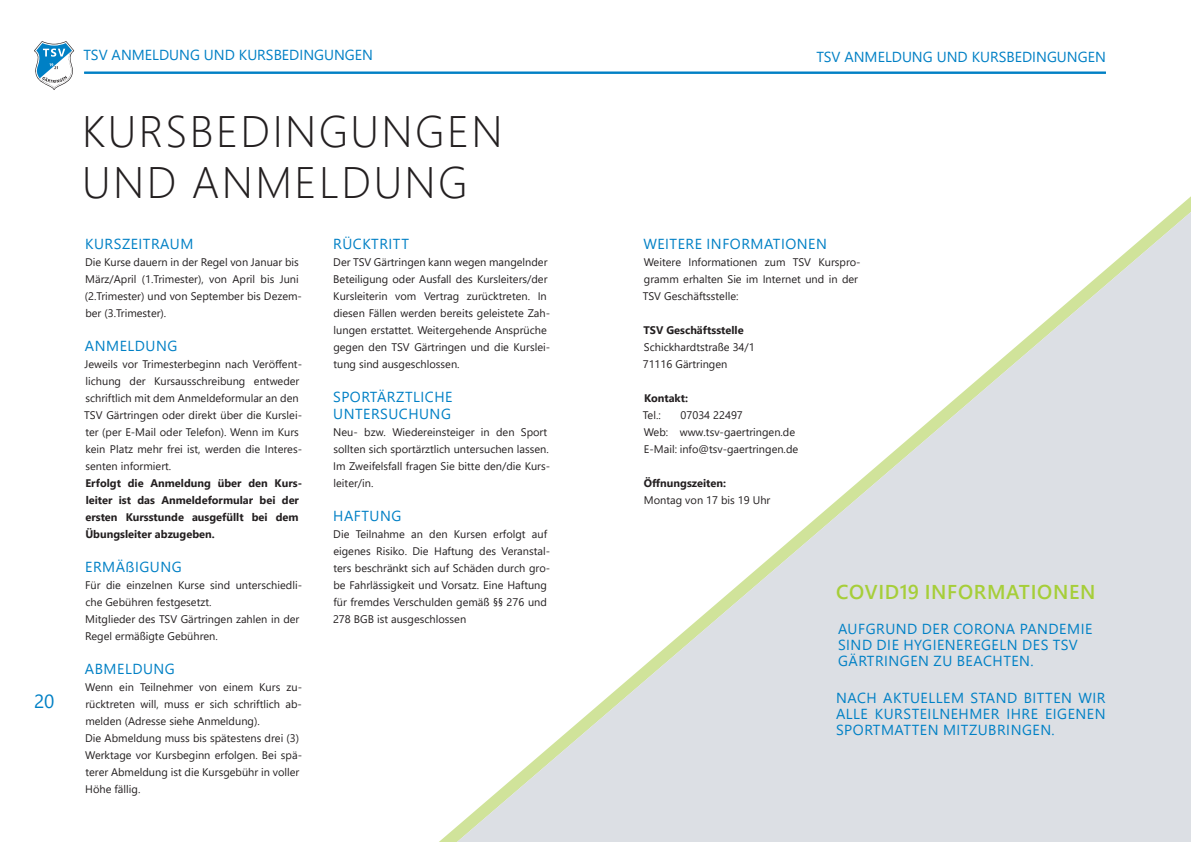
<style>
.page{position:relative;width:1191px;height:842px;background:#fff}
.page>*{position:absolute;margin:0;border:0;box-sizing:border-box;transform-origin:0 0}
.t1{font:300 44px/51px "Segoe UI";letter-spacing:.055em;color:#231f20}
.t2{font:600 20px "Segoe UI";letter-spacing:.035em;color:#a6ce39}
.t3{font:19px "Segoe UI";color:#0080c5}
.t4{font:14.5px/16px "Segoe UI";letter-spacing:.035em;color:#0080c5}
.t5{font:14.5px "Segoe UI";color:#0080c5}
.t6{font:11px/17px "Segoe UI";color:#231f20}
.t7{font:700 11px/17px "Segoe UI";color:#231f20}
</style>
<div class="page">
<svg style="left:34px;top:41px;width:40px;height:49px"></svg>
<hr style="left:84px;top:72px;width:1022px;height:2px;background:#0080c5">
<svg style="left:457px;top:212px;width:734px;height:630px;fill:#dce3e4"></svg>
<h3 class="t3" style="left:34px;top:684px;width:22px">20</h3>
<h3 class="t5" style="left:84px;top:41px;width:291px">TSV ANMELDUNG UND KURSBEDINGUNGEN</h3>
<h1 class="t1" style="left:82px;top:102px;width:422px">KURSBEDINGUNGEN<br>UND ANMELDUNG</h1>
<h3 class="t4" style="left:85px;top:235px;width:110px">KURSZEITRAUM</h3>
<p class="t6" style="left:85px;top:253px;width:219px">Die Kurse dauern in der Regel von Januar bis März/April (1.Trimester), von April bis Juni (2.Trimester) und von September bis Dezem&shy;ber (3.Trimester).</p>
<h3 class="t4" style="left:85px;top:337px;width:94px">ANMELDUNG</h3>
<p class="t6" style="left:84px;top:355px;width:219px">Jeweils vor Trimesterbeginn nach Veröffent&shy;lichung der Kursausschreibung entweder schriftlich mit dem Anmeldeformular an den TSV Gärtringen oder direkt über die Kurslei&shy;ter (per E-Mail oder Telefon). Wenn im Kurs kein Platz mehr frei ist, werden die Interes&shy;senten informiert.</p>
<p class="t7" style="left:85px;top:474px;width:218px">Erfolgt die Anmeldung über den Kurs&shy;leiter ist das Anmeldeformular bei der ersten Kursstunde ausgefüllt bei dem Übungsleiter abzugeben.</p>
<h3 class="t4" style="left:85px;top:558px;width:98px">ERMÄẞIGUNG</h3>
<p class="t6" style="left:85px;top:576px;width:218px">Für die einzelnen Kurse sind unterschiedli&shy;che Gebühren festgesetzt.<br>Mitglieder des TSV Gärtringen zahlen in der Regel ermäßigte Gebühren.</p>
<h3 class="t4" style="left:85px;top:660px;width:91px">ABMELDUNG</h3>
<p class="t6" style="left:85px;top:678px;width:218px">Wenn ein Teilnehmer von einem Kurs zu&shy;rücktreten will, muss er sich schriftlich ab&shy;melden (Adresse siehe Anmeldung).<br>Die Abmeldung muss bis spätestens drei (3)<br>Werktage vor Kursbeginn erfolgen. Bei spä&shy;terer Abmeldung ist die Kursgebühr in voller Höhe fällig.</p>
<h3 class="t4" style="left:333px;top:235px;width:77px">RÜCKTRITT</h3>
<p class="t6" style="left:333px;top:253px;width:218px">Der TSV Gärtringen kann wegen mangelnder Beteiligung oder Ausfall des Kursleiters/der Kursleiterin vom Vertrag zurücktreten. In diesen Fällen werden bereits geleistete Zah&shy;lungen erstattet. Weitergehende Ansprüche gegen den TSV Gärtringen und die Kurslei&shy;tung sind ausgeschlossen.</p>
<h3 class="t4" style="left:333px;top:387px;width:121px;line-height:17px">SPORTÄRZTLICHE<br>UNTERSUCHUNG</h3>
<p class="t6" style="left:333px;top:423px;width:218px">Neu- bzw. Wiedereinsteiger in den Sport sollten sich sportärztlich untersuchen lassen.<br>Im Zweifelsfall fragen Sie bitte den/die Kurs&shy;leiter/in.</p>
<h3 class="t4" style="left:333px;top:507px;width:70px">HAFTUNG</h3>
<p class="t6" style="left:333px;top:525px;width:219px">Die Teilnahme an den Kursen erfolgt auf eigenes Risiko. Die Haftung des Veranstal&shy;ters beschränkt sich auf Schäden durch gro&shy;be Fahrlässigkeit und Vorsatz. Eine Haftung für fremdes Verschulden gemäß §§ 276 und 278 BGB ist ausgeschlossen</p>
<h3 class="t5" style="left:816px;top:44px;width:291px">TSV ANMELDUNG UND KURSBEDINGUNGEN</h3>
<h3 class="t4" style="left:643px;top:235px;width:185px">WEITERE INFORMATIONEN</h3>
<p class="t6" style="left:643px;top:253px;width:219px">Weitere Informationen zum TSV Kurspro&shy;gramm erhalten Sie im Internet und in der<br>TSV Geschäftsstelle:</p>
<p class="t7" style="left:643px;top:321px;width:102px">TSV Geschäftsstelle</p>
<p class="t6" style="left:643px;top:338px;width:113px">Schickhardtstraße 34/1<br>71116 Gärtringen</p>
<p class="t7" style="left:644px;top:389px;width:45px">Kontakt:</p>
<p class="t6" style="left:643px;top:406px;width:19px">Tel.:</p>
<p class="t6" style="left:644px;top:406px;width:156px;text-indent:37px">07034 22497<br>Web: www.tsv-gaertringen.de<br>E-Mail: info@tsv-gaertringen.de</p>
<p class="t7" style="left:644px;top:474px;width:84px">Öffnungszeiten:</p>
<p class="t6" style="left:644px;top:491px;width:128px">Montag von 17 bis 19 Uhr</p>
<h2 class="t2" style="left:836px;top:573px;width:261px">COVID19 INFORMATIONEN</h2>
<h3 class="t4" style="left:838px;top:620px;width:256px">AUFGRUND DER CORONA PANDEMIE<br>SIND DIE HYGIENEREGELN DES TSV<br>GÄRTRINGEN ZU BEACHTEN.</h3>
<h3 class="t4" style="left:836px;top:688px;width:271px;text-align:justify">NACH AKTUELLEM STAND BITTEN WIR ALLE KURSTEILNEHMER IHRE EIGENEN SPORTMATTEN MITZUBRINGEN.</h3>
</div>
